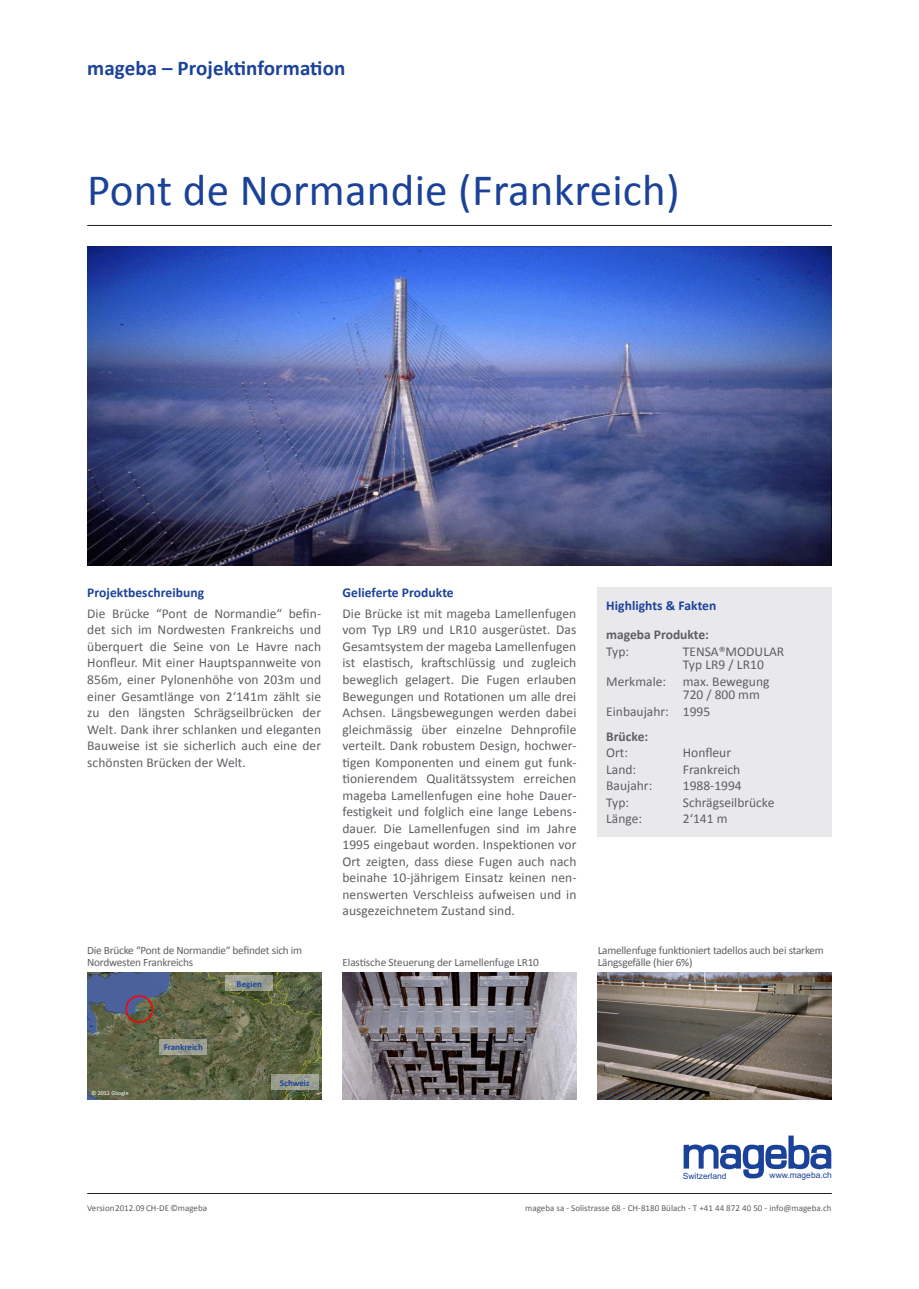
<style>
.page{position:relative;width:919px;height:1289px;background:#fff}
.page>*{position:absolute;margin:0;border:0;box-sizing:border-box;transform-origin:0 0}
.Header_top_Frontp{font:45px "Calibri";letter-spacing:.005em;color:#1b4299}
.t1{font:700 21px "Calibri";letter-spacing:.005em;color:#1b4299}
.Fliesstext{font:13.5px/16.5px "Calibri";letter-spacing:.005em;color:#5d5f63;text-align:justify}
.Highlight-Box_Aufzäh{font:13.5px/13.5px "Calibri";color:#5d5f63}
.Title_Inhalt{font:700 13.5px "Calibri";letter-spacing:.005em;color:#1b4299}
.Highlight-Box_Aufzäh-2{font:700 13.5px "Calibri";color:#5d5f63}
.Bildbeschreibung{font:11.25px/12px "Calibri";letter-spacing:-.02em;color:#5d5f63}
.t2{font:9px "Calibri";color:#5d5f63}
.t3{font:700 9px "Calibri";color:#1b4299}
.t4{font:8.55px "Arial";color:#1b4299}
.t5{font:6px "Calibri";color:#fff}
</style>
<div class="page">
<svg style="left:683px;top:1135px;width:148px;height:43px"></svg>
<img style="left:87px;top:972px;width:234px;height:127px">
<img style="left:597px;top:972px;width:234px;height:127px">
<img style="left:342px;top:972px;width:234px;height:127px">
<img style="left:87px;top:247px;width:744px;height:319px">
<svg style="left:159px;top:1039px;width:48px;height:15px"></svg>
<svg style="left:225px;top:975px;width:48px;height:16px"></svg>
<svg style="left:271px;top:1074px;width:48px;height:15px"></svg>
<div style="left:125px;top:995px;width:28px;height:27px;border:2px solid #f00;border-radius:50%"></div>
<div style="left:597px;top:587px;width:234px;height:249px;background:#e9e9eb"></div>
<hr style="left:87px;top:1193px;width:744px;height:1px;background:#231f20">
<hr style="left:87px;top:225px;width:744px;height:1px;background:#231f20">
<p class="t1" style="left:87px;top:55px;width:260px">mageba – Projektinformation</p>
<p class="Header_top_Frontp" style="left:87px;top:162px;width:594px">Pont de Normandie (Frankreich)</p>
<p class="Title_Inhalt" style="left:87px;top:584px;width:118px">Projektbeschreibung</p>
<p class="Fliesstext" style="left:87px;top:605px;width:235px">Die Brücke “Pont de Normandie“ befin&shy;det sich im Nordwesten Frankreichs und überquert die Seine von Le Havre nach Honfleur. Mit einer Hauptspannweite von 856m, einer Pylonenhöhe von 203m und einer Gesamtlänge von 2‘141m zählt sie zu den längsten Schrägseilbrücken der Welt. Dank ihrer schlanken und eleganten Bauweise ist sie sicherlich auch eine der schönsten Brücken der Welt.</p>
<p class="Bildbeschreibung" style="left:87px;top:943px;width:216px">Die Brücke “Pont de Normandie“ befindet sich im<br>Nordwesten Frankreichs</p>
<p class="t3" style="left:236px;top:978px;width:27px">Begien</p>
<p class="Title_Inhalt" style="left:342px;top:584px;width:113px">Gelieferte Produkte</p>
<p class="Fliesstext" style="left:342px;top:605px;width:235px">Die Brücke ist mit mageba Lamellenfugen vom Typ LR9 und LR10 ausgerüstet. Das Gesamtsystem der mageba Lamellenfugen ist elastisch, kraftschlüssig und zugleich beweglich gelagert. Die Fugen erlauben Bewegungen und Rotationen um alle drei Achsen. Längsbewegungen werden dabei gleichmässig über einzelne Dehnprofile verteilt. Dank robustem Design, hochwer&shy;tigen Komponenten und einem gut funk&shy;tionierendem Qualitätssystem erreichen mageba Lamellenfugen eine hohe Dauer&shy;festigkeit und folglich eine lange Lebens&shy;dauer. Die Lamellenfugen sind im Jahre 1995 eingebaut worden. Inspektionen vor Ort zeigten, dass diese Fugen auch nach beinahe 10-jährigem Einsatz keinen nen&shy;nenswerten Verschleiss aufweisen und in ausgezeichnetem Zustand sind.</p>
<p class="Bildbeschreibung" style="left:342px;top:955px;width:198px">Elastische Steuerung der Lamellenfuge LR10</p>
<p class="t5" style="left:91px;top:1089px;width:39px">© 2012 Google</p>
<p class="t3" style="left:164px;top:1041px;width:41px">Frankreich</p>
<p class="t3" style="left:280px;top:1076px;width:31px">Schweiz</p>
<p class="Title_Inhalt" style="left:606px;top:597px;width:112px">Highlights &amp; Fakten</p>
<p class="Highlight-Box_Aufzäh-2" style="left:606px;top:626px;width:104px">mageba Produkte:</p>
<p class="Highlight-Box_Aufzäh" style="left:606px;top:644px;width:24px">Typ:</p>
<p class="Highlight-Box_Aufzäh" style="left:682px;top:644px;width:103px">TENSA®MODULAR<br>Typ LR9 / LR10</p>
<p class="Highlight-Box_Aufzäh" style="left:682px;top:674px;width:88px;text-indent:-77px">Merkmale: max. Bewegung<br>720 / 800 mm</p>
<p class="Highlight-Box_Aufzäh" style="left:606px;top:704px;width:105px">Einbaujahr: 1995</p>
<p class="Highlight-Box_Aufzäh-2" style="left:606px;top:727px;width:43px">Brücke:</p>
<p class="Highlight-Box_Aufzäh" style="left:606px;top:746px;width:23px">Ort:</p>
<p class="Highlight-Box_Aufzäh" style="left:682px;top:746px;width:50px">Honfleur</p>
<p class="Highlight-Box_Aufzäh" style="left:606px;top:762px;width:31px">Land:</p>
<p class="Highlight-Box_Aufzäh" style="left:682px;top:762px;width:59px">Frankreich</p>
<p class="Highlight-Box_Aufzäh" style="left:606px;top:779px;width:48px">Baujahr:</p>
<p class="Highlight-Box_Aufzäh" style="left:682px;top:779px;width:60px">1988-1994</p>
<p class="Highlight-Box_Aufzäh" style="left:606px;top:795px;width:24px">Typ:</p>
<p class="Highlight-Box_Aufzäh" style="left:682px;top:795px;width:93px">Schrägseilbrücke</p>
<p class="Highlight-Box_Aufzäh" style="left:606px;top:812px;width:37px">Länge:</p>
<p class="Highlight-Box_Aufzäh" style="left:682px;top:812px;width:46px">2‘141 m</p>
<p class="Bildbeschreibung" style="left:597px;top:943px;width:228px">Lamellenfuge funktioniert tadellos auch bei starkem<br>Längsgefälle (hier 6%)</p>
<p class="t2" style="left:87px;top:1201px;width:121px">Version 2012.09 CH-DE ©mageba</p>
<p class="t4" style="left:682px;top:1169px;width:45px">Switzerland</p>
<p class="t4" style="left:769px;top:1169px;width:64px">www.mageba.ch</p>
<p class="t2" style="left:525px;top:1201px;width:308px">mageba sa - Solistrasse 68 - CH-8180 Bülach - T +41 44 872 40 50 - info@mageba.ch</p>
</div>
